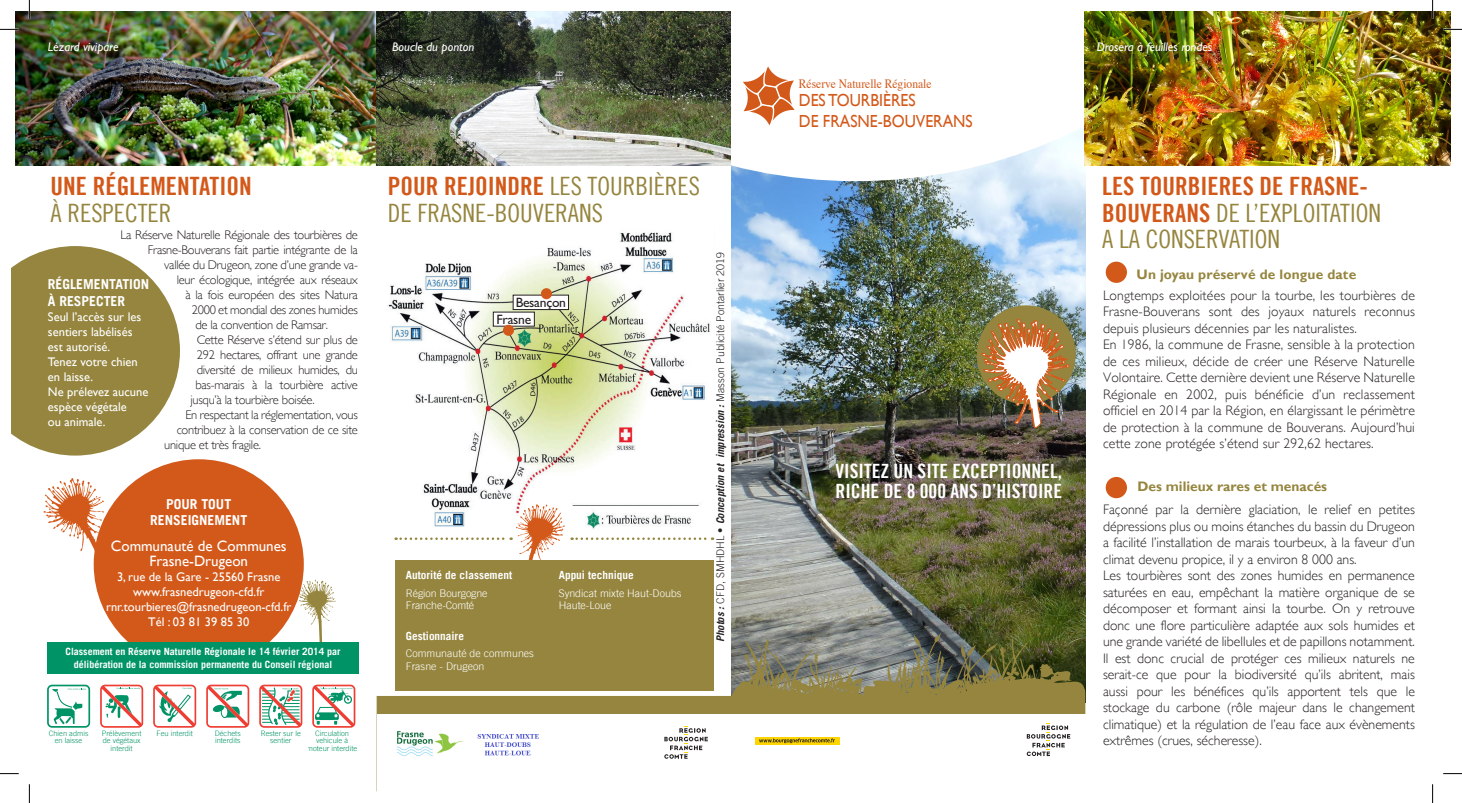
<style>
.page{position:relative;width:1462px;height:803px;background:#fff}
.page>*{position:absolute;margin:0;border:0;box-sizing:border-box;transform-origin:0 0}
.t1{font:25.25px/26.8px "Trade Gothic LT Cond Eighteen";color:#95853e}
.t2{font:25.25px "Trade Gothic LT Bold Cond Twenty";color:#d3591a}
.t3{font:19.75px/20.8px "Trade Gothic LT Bold Cond Twenty";color:#fff}
.t4{font:17.5px/21px "Gill Sans";color:#d3591a;scale:.9 1}
.t5{font:15px/15.9px "Gill Sans";color:#fff;text-align:center}
.t6{font:300 13.75px/16.5px "Gill Sans";color:#231f20}
.t7{font:700 13.75px "Gill Sans";color:#95853e}
.t8{font:700 13.75px/16.2px "Trade Gothic LT";color:#fff;text-align:center}
.t9{font:13.62px/16.8px "Gill Sans";letter-spacing:-.02em;color:#231f20}
.t10{font:12.88px "Times";color:#d3591a;scale:.9 1}
.t11{font:300 12.5px "Gill Sans";letter-spacing:-.02em;color:#231f20}
.t12{font:12.5px/15px "Gill Sans";color:#fff;text-align:center}
.t13{font:italic 12.5px "Gill Sans";color:#fff}
.t14{font:700 11.25px "Trade Gothic LT";color:#fff}
.t15{font:300 10.62px/12.5px "Trade Gothic LT";color:#fff}
.t16{font:300 10.62px "Trade Gothic LT";color:#231f20}
.t17{font:700 10px/13.1px "Trade Gothic LT";color:#fff;text-align:center}
.t18{font:300 7.5px/7.5px "Trade Gothic LT";color:#009365;text-align:center}
.s1{font-family:"Trade Gothic LT Cond Eighteen";color:#95853e}
.s2{font-weight:700;font-style:italic}
.s3{font-family:"Trade Gothic LT Bold Cond Twenty";color:#d3591a}
</style>
<div class="page">
<img style="left:387px;top:232px;width:327px;height:307px">
<div style="left:513px;top:295px;width:55px;height:15px;background:#fff"></div>
<div style="left:513px;top:295px;width:56px;height:15px;border:1px solid #231f20"></div>
<div style="left:493px;top:312px;width:41px;height:14px;background:#fff"></div>
<div style="left:541px;top:288px;width:11px;height:11px;background:#d3591a;border-radius:50%"></div>
<div style="left:503px;top:325px;width:11px;height:11px;background:#d3591a;border-radius:50%"></div>
<img style="left:731px;top:181px;width:354px;height:452px">
<svg style="left:731px;top:125px;width:355px;height:56px"></svg>
<svg style="left:743px;top:66px;width:52px;height:59px"></svg>
<svg style="left:298px;top:579px;width:38px;height:63px"></svg>
<div style="left:94px;top:459px;width:210px;height:210px;background:#d3591a;border-radius:50%"></div>
<div style="left:47px;top:642px;width:312px;height:31px;background:#009365"></div>
<div style="left:47px;top:685px;width:43px;height:43px;border:2px solid #009365;border-radius:4px"></div>
<svg style="left:52px;top:688px;width:34px;height:37px"></svg>
<svg style="left:206px;top:685px;width:43px;height:43px"></svg>
<svg style="left:100px;top:685px;width:43px;height:43px"></svg>
<svg style="left:153px;top:685px;width:43px;height:43px"></svg>
<svg style="left:312px;top:685px;width:43px;height:43px"></svg>
<svg style="left:259px;top:685px;width:43px;height:43px"></svg>
<svg style="left:12px;top:246px;width:168px;height:210px;background:#a4965a"></svg>
<svg style="left:377px;top:633px;width:708px;height:81px;background:#8d875d"></svg>
<div style="left:395px;top:560px;width:318px;height:130px;background:#95853e"></div>
<svg style="left:396px;top:503px;width:169px;height:57px"></svg>
<svg style="left:572px;top:537px;width:141px;height:3px"></svg>
<img style="left:975px;top:304px;width:102px;height:124px">
<svg style="left:43px;top:478px;width:77px;height:124px"></svg>
<svg style="left:1027px;top:723px;width:43px;height:33px"></svg>
<svg style="left:664px;top:726px;width:44px;height:33px"></svg>
<img style="left:397px;top:731px;width:66px;height:25px">
<img style="left:477px;top:734px;width:63px;height:22px">
<div style="left:755px;top:737px;width:84px;height:7px;background:#ffd500"></div>
<svg style="left:759px;top:738px;width:76px;height:5px"></svg>
<img style="left:15px;top:12px;width:716px;height:154px">
<div style="left:1106px;top:262px;width:21px;height:21px;background:#d3591a;border-radius:50%"></div>
<div style="left:1106px;top:477px;width:21px;height:21px;background:#d3591a;border-radius:50%"></div>
<img style="left:1084px;top:12px;width:366px;height:154px">
<div style="left:50px;top:44px;width:84px;height:25px;background:#231f20;opacity:.75"></div>
<div style="left:395px;top:44px;width:94px;height:25px;background:#231f20;opacity:.75"></div>
<div style="left:1099px;top:44px;width:128px;height:24px;background:#231f20;opacity:.75"></div>
<svg style="left:0;top:29px;width:19px;height:1px"></svg>
<svg style="left:1443px;top:29px;width:19px;height:1px"></svg>
<svg style="left:0;top:773px;width:19px;height:1px"></svg>
<svg style="left:1443px;top:773px;width:19px;height:1px"></svg>
<svg style="left:29px;top:0;width:1px;height:19px"></svg>
<svg style="left:29px;top:784px;width:1px;height:19px"></svg>
<svg style="left:1432px;top:0;width:1px;height:19px"></svg>
<svg style="left:1432px;top:784px;width:1px;height:19px"></svg>
<p class="t13" style="left:48px;top:39px;width:72px">Lézard vivipare</p>
<p class="t13" style="left:392px;top:39px;width:83px">Boucle du ponton</p>
<p class="t13" style="left:1097px;top:39px;width:117px">Drosera à feuilles rondes</p>
<h1 class="t2" style="left:51px;top:171px;width:203px">UNE RÉGLEMENTATION</h1>
<h1 class="t1" style="left:51px;top:199px;width:122px">À RESPECTER</h1>
<p class="t11" style="left:120px;top:227px;width:239px">La Réserve Naturelle Régionale des tourbières de</p>
<p class="t11" style="left:148px;top:242px;width:212px">Frasne-Bouverans fait partie intégrante de la</p>
<p class="t11" style="left:164px;top:257px;width:195px">vallée du Drugeon, zone d’une grande va-</p>
<p class="t11" style="left:177px;top:272px;width:183px">leur écologique, intégrée aux réseaux</p>
<p class="t11" style="left:185px;top:287px;width:174px">à la fois européen des sites Natura</p>
<p class="t11" style="left:192px;top:302px;width:168px">2000 et mondial des zones humides</p>
<p class="t11" style="left:195px;top:317px;width:134px">de la convention de Ramsar.</p>
<p class="t11" style="left:197px;top:332px;width:163px">Cette Réserve s’étend sur plus de</p>
<p class="t11" style="left:197px;top:347px;width:163px">292 hectares, offrant une grande</p>
<p class="t11" style="left:197px;top:362px;width:163px">diversité de milieux humides, du</p>
<p class="t11" style="left:195px;top:377px;width:164px">bas-marais à la tourbière active</p>
<p class="t11" style="left:190px;top:392px;width:126px">jusqu’à la tourbière boisée.</p>
<p class="t11" style="left:185px;top:407px;width:174px">En respectant la réglementation, vous</p>
<p class="t11" style="left:177px;top:422px;width:183px">contribuez à la conservation de ce site</p>
<p class="t11" style="left:164px;top:437px;width:98px">unique et très fragile.</p>
<p class="t8" style="left:48px;top:275px;width:103px;line-height:17.1px;text-align:left">RÉGLEMENTATION<br>À RESPECTER</p>
<p class="t12" style="left:48px;top:310px;width:102px;text-align:left">Seul l’accès sur les sentiers labélisés est autorisé.<br>Tenez votre chien en laisse.<br>Ne prélevez aucune espèce végétale<br>ou animale.</p>
<p class="t8" style="left:150px;top:496px;width:99px">POUR TOUT<br>RENSEIGNEMENT</p>
<p class="t5" style="left:111px;top:538px;width:177px">Communauté de Communes<br>Frasne-Drugeon</p>
<p class="t12" style="left:106px;top:570px;width:187px">3, rue de la Gare - 25560 Frasne www.frasnedrugeon-cfd.fr rnr.tourbieres@frasnedrugeon-cfd.fr<br>Tél : 03 81 39 85 30</p>
<p class="t17" style="left:65px;top:644px;width:277px">Classement en Réserve Naturelle Régionale le 14 février 2014 par délibération de la commission permanente du Conseil régional</p>
<p class="t18" style="left:49px;top:729px;width:41px">Chien admis en laisse</p>
<p class="t18" style="left:102px;top:729px;width:41px">Prélèvement de végétaux interdit</p>
<p class="t18" style="left:157px;top:729px;width:38px">Feu interdit</p>
<p class="t18" style="left:215px;top:729px;width:27px;text-align:left">Déchets interdits</p>
<p class="t18" style="left:307px;top:729px;width:52px">Circulation vehicule à moteur interdite</p>
<p class="t18" style="left:261px;top:729px;width:41px">Rester sur le sentier</p>
<h1 class="t2" style="left:388px;top:171px;width:314px">POUR REJOINDRE <span class="s1">LES TOURBIÈRES</span></h1>
<h1 class="t1" style="left:388px;top:199px;width:217px">DE FRASNE-BOUVERANS</h1>
<p class="t9" style="left:496px;top:294px;width:71px;text-indent:19px">Besançon<br>Frasne</p>
<p class="t14" style="left:406px;top:568px;width:108px">Autorité de classement</p>
<p class="t15" style="left:406px;top:587px;width:83px">Région Bourgogne<br>Franche-Comté</p>
<p class="t14" style="left:406px;top:629px;width:60px">Gestionnaire</p>
<p class="t15" style="left:406px;top:647px;width:130px">Communauté de communes<br>Frasne - Drugeon</p>
<p class="t14" style="left:559px;top:568px;width:77px">Appui technique</p>
<p class="t15" style="left:559px;top:587px;width:124px">Syndicat mixte Haut-Doubs<br>Haute-Loue</p>
<p class="t16" style="left:714px;top:642px;width:391px;rotate:-90deg"><span class="s2">Photos :</span> CFD, SMHDHL • <span class="s2">Conception et impression :</span> Masson Publicité Pontarlier 2019</p>
<p class="t10" style="left:799px;top:72px;width:149px">Réserve Naturelle Régionale</p>
<p class="t4" style="left:799px;top:90px;width:195px">DES TOURBIÈRES<br>DE FRASNE-BOUVERANS</p>
<h2 class="t3" style="left:836px;top:460px;width:228px">VISITEZ UN SITE EXCEPTIONNEL,<br>RICHE DE 8 000 ANS D’HISTOIRE</h2>
<h1 class="t2" style="left:1102px;top:171px;width:267px">LES TOURBIERES DE FRASNE-</h1>
<h1 class="t1" style="left:1102px;top:199px;width:280px"><span class="s3">BOUVERANS</span> DE L’EXPLOITATION<br>A LA CONSERVATION</h1>
<p class="t7" style="left:1136px;top:266px;width:221px">Un joyau préservé de longue date</p>
<p class="t6" style="left:1103px;top:287px;width:313px">Longtemps exploitées pour la tourbe, les tourbières de Frasne-Bouverans sont des joyaux naturels reconnus depuis plusieurs décennies par les naturalistes.<br>En 1986, la commune de Frasne, sensible à la protection de ces milieux, décide de créer une Réserve Naturelle Volontaire. Cette dernière devient une Réserve Naturelle Régionale en 2002, puis bénéficie d’un reclassement officiel en 2014 par la Région, en élargissant le périmètre de protection à la commune de Bouverans. Aujourd’hui cette zone protégée s’étend sur 292,62 hectares.</p>
<p class="t7" style="left:1137px;top:478px;width:191px">Des milieux rares et menacés</p>
<p class="t6" style="left:1103px;top:501px;width:313px">Façonné par la dernière glaciation, le relief en petites dépressions plus ou moins étanches du bassin du Drugeon a facilité l’installation de marais tourbeux, à la faveur d’un climat devenu propice, il y a environ 8 000 ans.<br>Les tourbières sont des zones humides en permanence saturées en eau, empêchant la matière organique de se décomposer et formant ainsi la tourbe. On y retrouve donc une flore particulière adaptée aux sols humides et une grande variété de libellules et de papillons notamment.<br>Il est donc crucial de protéger ces milieux naturels ne serait-ce que pour la biodiversité qu’ils abritent, mais aussi pour les bénéfices qu’ils apportent tels que le stockage du carbone (rôle majeur dans le changement climatique) et la régulation de l’eau face aux évènements extrêmes (crues, sécheresse).</p>
</div>
